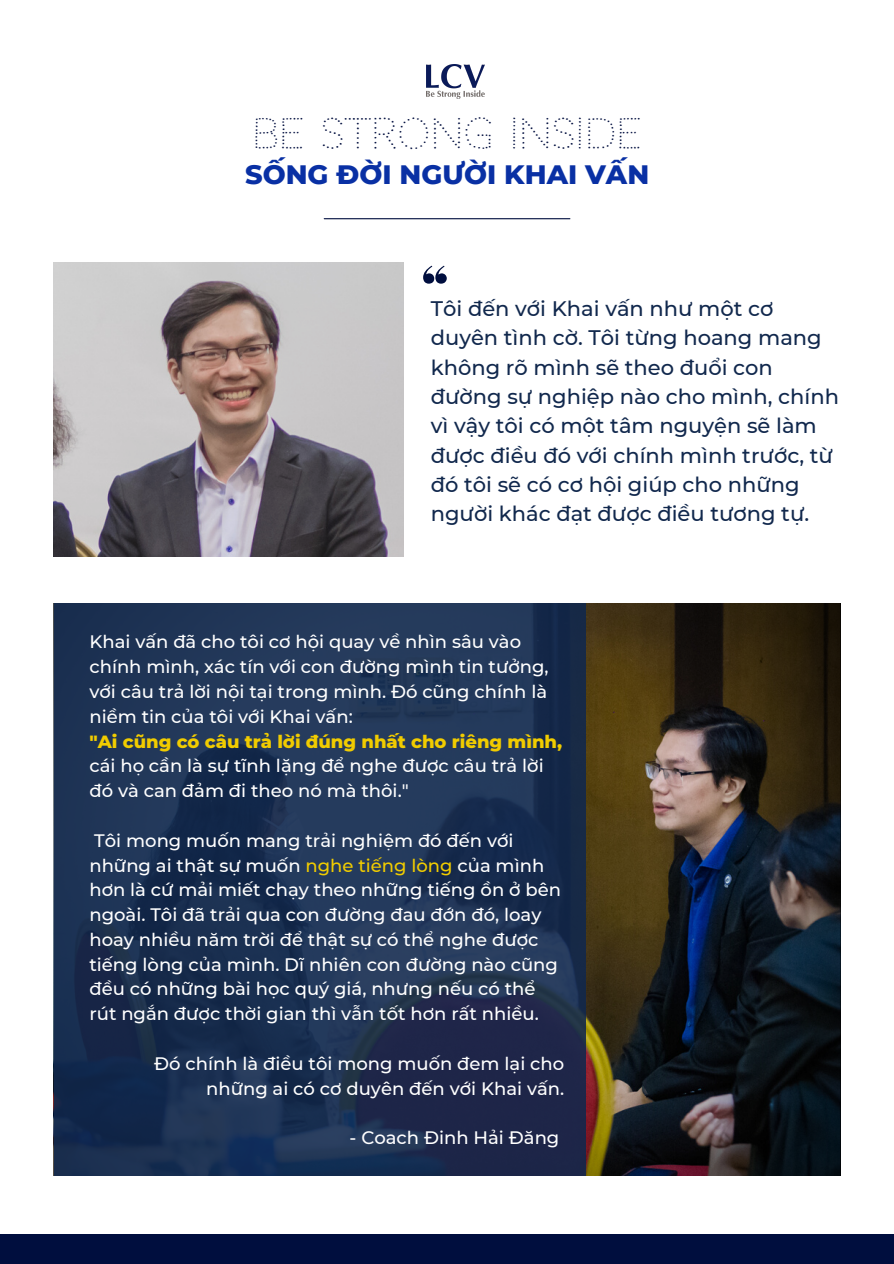
<style>
.page{position:relative;width:894px;height:1264px;background:#fff}
.page>*{position:absolute;margin:0;border:0;box-sizing:border-box;transform-origin:0 0}
.t1{font:41.1px "Codystar";color:#000e3e}
.t2{font:800 27.15px "Montserrat";color:#0930a4}
.t3{font:500 21px/29.2px "Montserrat";color:#11284d}
.t4{font:500 18px/24.8px "Montserrat";color:#fff}
.t5{font:800 18px "Montserrat";color:#f1cc00}
.s1{color:#f1cc00}
</style>
<div class="page">
<svg style="left:585px;top:603px;width:255px;height:572px;background:#2e2a21"></svg>
<div style="left:54px;top:603px;width:531px;height:572px;background:linear-gradient(to right,#1b3153,#203152)"></div>
<div style="left:0;top:1233px;width:893px;height:30px;background:#000e3e"></div>
<img style="left:54px;top:262px;width:349px;height:294px">
<hr style="left:324px;top:218px;width:245px;height:1px;background:#000e3e">
<img style="left:426px;top:64px;width:58px;height:34px">
<svg style="left:423px;top:266px;width:23px;height:18px"></svg>
<p class="t1" style="left:252px;top:110px;width:391px">BE STRONG INSIDE</p>
<p class="t2" style="left:245px;top:157px;width:405px">SỐNG ĐỜI NGƯỜI KHAI VẤN</p>
<p class="t3" style="left:430px;top:294px;width:409px">Tôi đến với Khai vấn như một cơ duyên tình cờ. Tôi từng hoang mang không rõ mình sẽ theo đuổi con đường sự nghiệp nào cho mình, chính vì vậy tôi có một tâm nguyện sẽ làm được điều đó với chính mình trước, từ đó tôi sẽ có cơ hội giúp cho những người khác đạt được điều tương tự.</p>
<p class="t4" style="left:89px;top:629px;width:460px">Khai vấn đã cho tôi cơ hội quay về nhìn sâu vào chính mình, xác tín với con đường mình tin tưởng, với câu trả lời nội tại trong mình. Đó cũng chính là niềm tin của tôi với Khai vấn:</p>
<p class="t5" style="left:89px;top:730px;width:474px">"Ai cũng có câu trả lời đúng nhất cho riêng mình,</p>
<p class="t4" style="left:89px;top:753px;width:455px">cái họ cần là sự tĩnh lặng để nghe được câu trả lời đó và can đảm đi theo nó mà thôi."</p>
<p class="t4" style="left:89px;top:827px;width:473px">Tôi mong muốn mang trải nghiệm đó đến với những ai thật sự muốn <span class="s1">nghe tiếng lòng</span> của mình hơn là cứ mải miết chạy theo những tiếng ồn ở bên ngoài. Tôi đã trải qua con đường đau đớn đó, loay hoay nhiều năm trời để thật sự có thể nghe được tiếng lòng của mình. Dĩ nhiên con đường nào cũng đều có những bài học quý giá, nhưng nếu có thể rút ngắn được thời gian thì vẫn tốt hơn rất nhiều.</p>
<p class="t4" style="left:154px;top:1050px;width:411px;text-align:right">Đó chính là điều tôi mong muốn đem lại cho những ai có cơ duyên đến với Khai vấn.</p>
<p class="t4" style="left:349px;top:1125px;width:211px">- Coach Đinh Hải Đăng</p>
</div>
